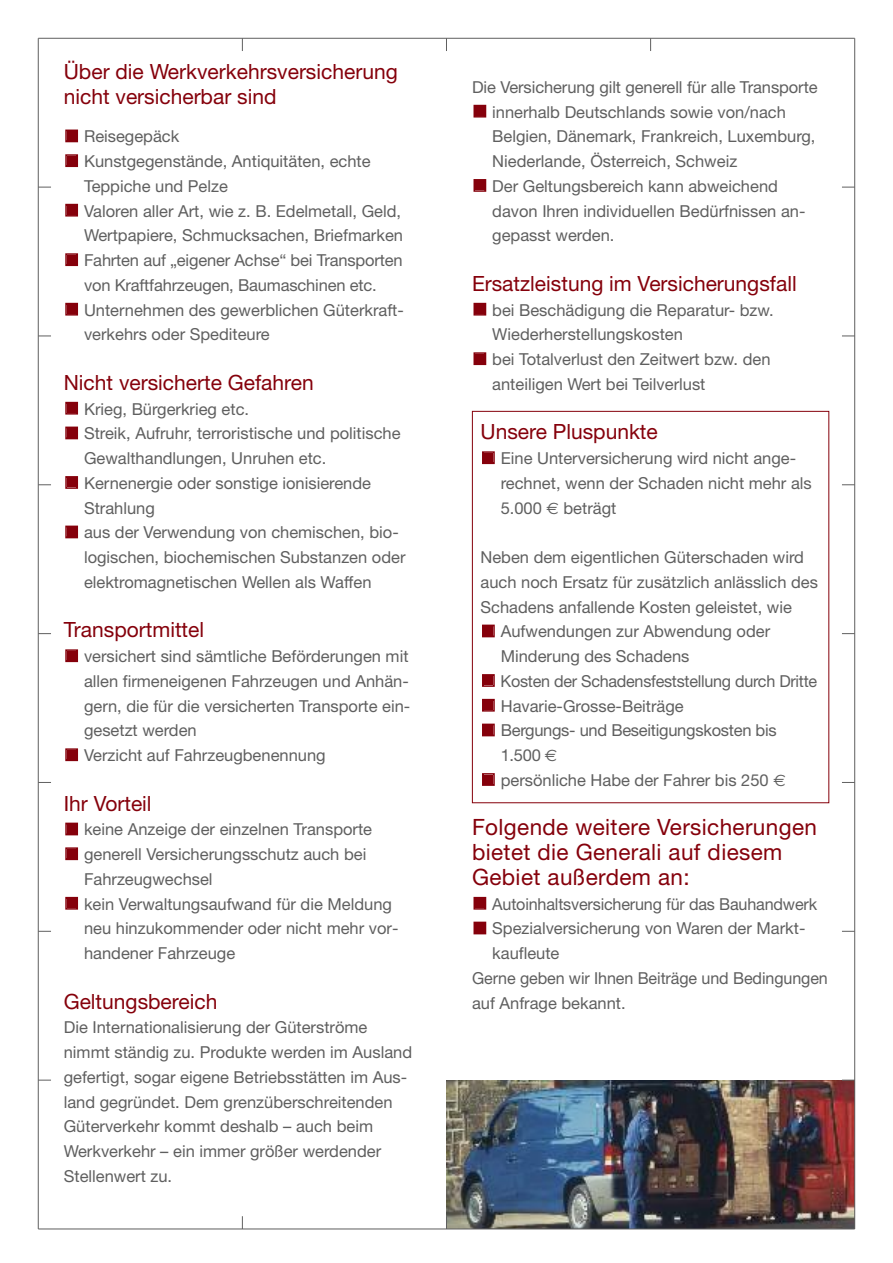
<style>
.page{position:relative;width:893px;height:1263px;background:#fff}
.page>*{position:absolute;margin:0;border:0;box-sizing:border-box;transform-origin:0 0}
.t1{font:22.5px/24.8px "Helvetica Neue";letter-spacing:.015em;color:#85000b}
.t2{font:21px/24.8px "Helvetica Neue";color:#85000b}
.t3{font:16.5px/24.8px "Helvetica Neue";color:#5f5f5f}
.s1{font-family:"Euro Sans"}
</style>
<div class="page">
<hr style="left:38px;top:38px;width:817px;height:1px;background:#5f5f5f">
<svg style="left:842px;top:187px;width:12px;height:1px"></svg>
<svg style="left:842px;top:336px;width:12px;height:1px"></svg>
<svg style="left:842px;top:484px;width:12px;height:1px"></svg>
<svg style="left:842px;top:633px;width:12px;height:1px"></svg>
<svg style="left:842px;top:782px;width:12px;height:1px"></svg>
<svg style="left:842px;top:931px;width:12px;height:1px"></svg>
<svg style="left:39px;top:187px;width:12px;height:1px"></svg>
<svg style="left:39px;top:336px;width:12px;height:1px"></svg>
<svg style="left:39px;top:484px;width:12px;height:1px"></svg>
<svg style="left:39px;top:633px;width:12px;height:1px"></svg>
<svg style="left:39px;top:782px;width:12px;height:1px"></svg>
<svg style="left:39px;top:931px;width:12px;height:1px"></svg>
<svg style="left:39px;top:1080px;width:12px;height:1px"></svg>
<hr style="left:38px;top:38px;width:1px;height:1191px;background:#5f5f5f">
<svg style="left:242px;top:1216px;width:1px;height:13px"></svg>
<svg style="left:242px;top:38px;width:1px;height:13px"></svg>
<svg style="left:446px;top:39px;width:1px;height:12px"></svg>
<svg style="left:650px;top:38px;width:1px;height:13px"></svg>
<div style="left:472px;top:411px;width:357px;height:392px;border:1px solid #85000b"></div>
<div style="left:67px;top:898px;width:10px;height:10px;background:#85000b"></div>
<div style="left:65px;top:897px;width:13px;height:13px;border:2px solid #85000b"></div>
<div style="left:67px;top:849px;width:10px;height:10px;background:#85000b"></div>
<div style="left:65px;top:847px;width:13px;height:13px;border:2px solid #85000b"></div>
<div style="left:67px;top:824px;width:10px;height:10px;background:#85000b"></div>
<div style="left:65px;top:823px;width:13px;height:12px;border:2px solid #85000b"></div>
<div style="left:67px;top:750px;width:10px;height:10px;background:#85000b"></div>
<div style="left:65px;top:748px;width:13px;height:13px;border:2px solid #85000b"></div>
<div style="left:67px;top:651px;width:10px;height:10px;background:#85000b"></div>
<div style="left:65px;top:649px;width:13px;height:13px;border:2px solid #85000b"></div>
<div style="left:67px;top:527px;width:10px;height:10px;background:#85000b"></div>
<div style="left:65px;top:526px;width:13px;height:12px;border:2px solid #85000b"></div>
<div style="left:67px;top:478px;width:10px;height:9px;background:#85000b"></div>
<div style="left:65px;top:476px;width:13px;height:13px;border:2px solid #85000b"></div>
<div style="left:67px;top:428px;width:10px;height:10px;background:#85000b"></div>
<div style="left:65px;top:427px;width:13px;height:12px;border:2px solid #85000b"></div>
<div style="left:67px;top:403px;width:10px;height:10px;background:#85000b"></div>
<div style="left:65px;top:402px;width:13px;height:13px;border:2px solid #85000b"></div>
<div style="left:67px;top:304px;width:10px;height:10px;background:#85000b"></div>
<div style="left:65px;top:303px;width:13px;height:13px;border:2px solid #85000b"></div>
<div style="left:67px;top:255px;width:10px;height:10px;background:#85000b"></div>
<div style="left:65px;top:253px;width:13px;height:13px;border:2px solid #85000b"></div>
<div style="left:67px;top:205px;width:10px;height:10px;background:#85000b"></div>
<div style="left:65px;top:204px;width:13px;height:13px;border:2px solid #85000b"></div>
<div style="left:67px;top:156px;width:10px;height:10px;background:#85000b"></div>
<div style="left:65px;top:154px;width:13px;height:13px;border:2px solid #85000b"></div>
<div style="left:67px;top:131px;width:10px;height:10px;background:#85000b"></div>
<div style="left:65px;top:130px;width:13px;height:12px;border:2px solid #85000b"></div>
<img style="left:446px;top:1080px;width:408px;height:149px">
<div style="left:475px;top:354px;width:10px;height:10px;background:#85000b"></div>
<div style="left:473px;top:352px;width:13px;height:13px;border:2px solid #85000b"></div>
<div style="left:483px;top:453px;width:10px;height:10px;background:#85000b"></div>
<div style="left:482px;top:451px;width:13px;height:13px;border:2px solid #85000b"></div>
<div style="left:483px;top:626px;width:10px;height:10px;background:#85000b"></div>
<div style="left:482px;top:625px;width:13px;height:12px;border:2px solid #85000b"></div>
<div style="left:483px;top:676px;width:10px;height:9px;background:#85000b"></div>
<div style="left:482px;top:674px;width:13px;height:13px;border:2px solid #85000b"></div>
<div style="left:483px;top:700px;width:10px;height:10px;background:#85000b"></div>
<div style="left:482px;top:699px;width:13px;height:13px;border:2px solid #85000b"></div>
<div style="left:483px;top:725px;width:10px;height:10px;background:#85000b"></div>
<div style="left:482px;top:724px;width:13px;height:12px;border:2px solid #85000b"></div>
<div style="left:483px;top:775px;width:10px;height:9px;background:#85000b"></div>
<div style="left:482px;top:773px;width:13px;height:13px;border:2px solid #85000b"></div>
<div style="left:475px;top:304px;width:10px;height:10px;background:#85000b"></div>
<div style="left:473px;top:303px;width:13px;height:13px;border:2px solid #85000b"></div>
<div style="left:475px;top:898px;width:10px;height:10px;background:#85000b"></div>
<div style="left:473px;top:897px;width:13px;height:13px;border:2px solid #85000b"></div>
<div style="left:475px;top:923px;width:10px;height:10px;background:#85000b"></div>
<div style="left:473px;top:922px;width:13px;height:12px;border:2px solid #85000b"></div>
<div style="left:475px;top:181px;width:10px;height:9px;background:#85000b"></div>
<div style="left:473px;top:179px;width:13px;height:13px;border:2px solid #85000b"></div>
<div style="left:475px;top:106px;width:10px;height:10px;background:#85000b"></div>
<div style="left:473px;top:105px;width:13px;height:13px;border:2px solid #85000b"></div>
<hr style="left:38px;top:1229px;width:817px;height:1px;background:#5f5f5f">
<hr style="left:854px;top:38px;width:1px;height:1191px;background:#5f5f5f">
<svg style="left:842px;top:1080px;width:12px;height:1px"></svg>
<svg style="left:446px;top:1216px;width:1px;height:13px"></svg>
<p class="t2" style="left:64px;top:61px;width:335px">Über die Werkverkehrsversicherung nicht versicherbar sind</p>
<p class="t3" style="left:84px;top:126px;width:321px">Reisegepäck<br>Kunstgegenstände, Antiquitäten, echte Teppiche und Pelze<br>Valoren aller Art, wie z. B. Edelmetall, Geld, Wertpapiere, Schmucksachen, Briefmarken Fahrten auf „eigener Achse“ bei Transporten von Kraftfahrzeugen, Baumaschinen etc.<br>Unternehmen des gewerblichen Güterkraft&shy;verkehrs oder Spediteure</p>
<p class="t2" style="left:64px;top:372px;width:252px">Nicht versicherte Gefahren</p>
<p class="t3" style="left:84px;top:398px;width:323px">Krieg, Bürgerkrieg etc.<br>Streik, Aufruhr, terroristische und politische Gewalthandlungen, Unruhen etc.<br>Kernenergie oder sonstige ionisierende Strahlung<br>aus der Verwendung von chemischen, bio&shy;logischen, biochemischen Substanzen oder elektromagnetischen Wellen als Waffen</p>
<p class="t2" style="left:64px;top:619px;width:142px">Transportmittel</p>
<p class="t3" style="left:84px;top:645px;width:328px">versichert sind sämtliche Beförderungen mit allen firmeneigenen Fahrzeugen und Anhän&shy;gern, die für die versicherten Transporte ein&shy;gesetzt werden<br>Verzicht auf Fahrzeugbenennung</p>
<p class="t2" style="left:64px;top:793px;width:89px">Ihr Vorteil</p>
<p class="t3" style="left:84px;top:819px;width:316px">keine Anzeige der einzelnen Transporte generell Versicherungsschutz auch bei Fahrzeugwechsel<br>kein Verwaltungsaufwand für die Meldung neu hinzukommender oder nicht mehr vor&shy;handener Fahrzeuge</p>
<p class="t2" style="left:64px;top:991px;width:155px">Geltungsbereich</p>
<p class="t3" style="left:64px;top:1017px;width:350px">Die Internationalisierung der Güterströme nimmt ständig zu. Produkte werden im Ausland gefertigt, sogar eigene Betriebsstätten im Aus&shy;land gegründet. Dem grenzüberschreitenden Güterverkehr kommt deshalb – auch beim Werkverkehr – ein immer größer werdender Stellenwert zu.</p>
<p class="t3" style="left:492px;top:76px;width:327px;text-indent:-20px">Die Versicherung gilt generell für alle Transporte innerhalb Deutschlands sowie von/nach Belgien, Dänemark, Frankreich, Luxemburg, Niederlande, Österreich, Schweiz<br>Der Geltungsbereich kann abweichend davon Ihren individuellen Bedürfnissen an&shy;gepasst werden.</p>
<p class="t2" style="left:472px;top:273px;width:326px">Ersatzleistung im Versicherungsfall</p>
<p class="t3" style="left:492px;top:299px;width:283px">bei Beschädigung die Reparatur- bzw.<br>Wiederherstellungskosten<br>bei Totalverlust den Zeitwert bzw. den anteiligen Wert bei Teilverlust</p>
<p class="t2" style="left:480px;top:421px;width:179px">Unsere Pluspunkte</p>
<p class="t3" style="left:501px;top:447px;width:313px">Eine Unterversicherung wird nicht ange&shy;rechnet, wenn der Schaden nicht mehr als<br>5.000 <span class="s1">€</span> beträgt</p>
<p class="t3" style="left:480px;top:546px;width:325px">Neben dem eigentlichen Güterschaden wird</p>
<p class="t3" style="left:480px;top:571px;width:339px">auch noch Ersatz für zusätzlich anlässlich des</p>
<p class="t3" style="left:480px;top:596px;width:313px">Schadens anfallende Kosten geleistet, wie</p>
<p class="t3" style="left:501px;top:621px;width:271px">Aufwendungen zur Abwendung oder</p>
<p class="t3" style="left:501px;top:645px;width:190px">Minderung des Schadens</p>
<p class="t3" style="left:501px;top:670px;width:318px">Kosten der Schadensfeststellung durch Dritte</p>
<p class="t3" style="left:501px;top:695px;width:184px">Havarie-Grosse-Beiträge</p>
<p class="t3" style="left:501px;top:720px;width:277px">Bergungs- und Beseitigungskosten bis</p>
<p class="t3" style="left:501px;top:744px;width:58px">1.500 <span class="s1">€</span></p>
<p class="t3" style="left:501px;top:769px;width:286px">persönliche Habe der Fahrer bis 250 <span class="s1">€</span></p>
<h1 class="t1" style="left:472px;top:817px;width:346px">Folgende weitere Versicherungen bietet die Generali auf diesem<br>Gebiet außerdem an:</h1>
<p class="t3" style="left:492px;top:893px;width:326px">Autoinhaltsversicherung für das Bauhandwerk</p>
<p class="t3" style="left:492px;top:918px;width:315px">Spezialversicherung von Waren der Markt-</p>
<p class="t3" style="left:492px;top:942px;width:69px">kaufleute</p>
<p class="t3" style="left:472px;top:967px;width:357px">Gerne geben wir Ihnen Beiträge und Bedingungen</p>
<p class="t3" style="left:472px;top:992px;width:155px">auf Anfrage bekannt.</p>
</div>
